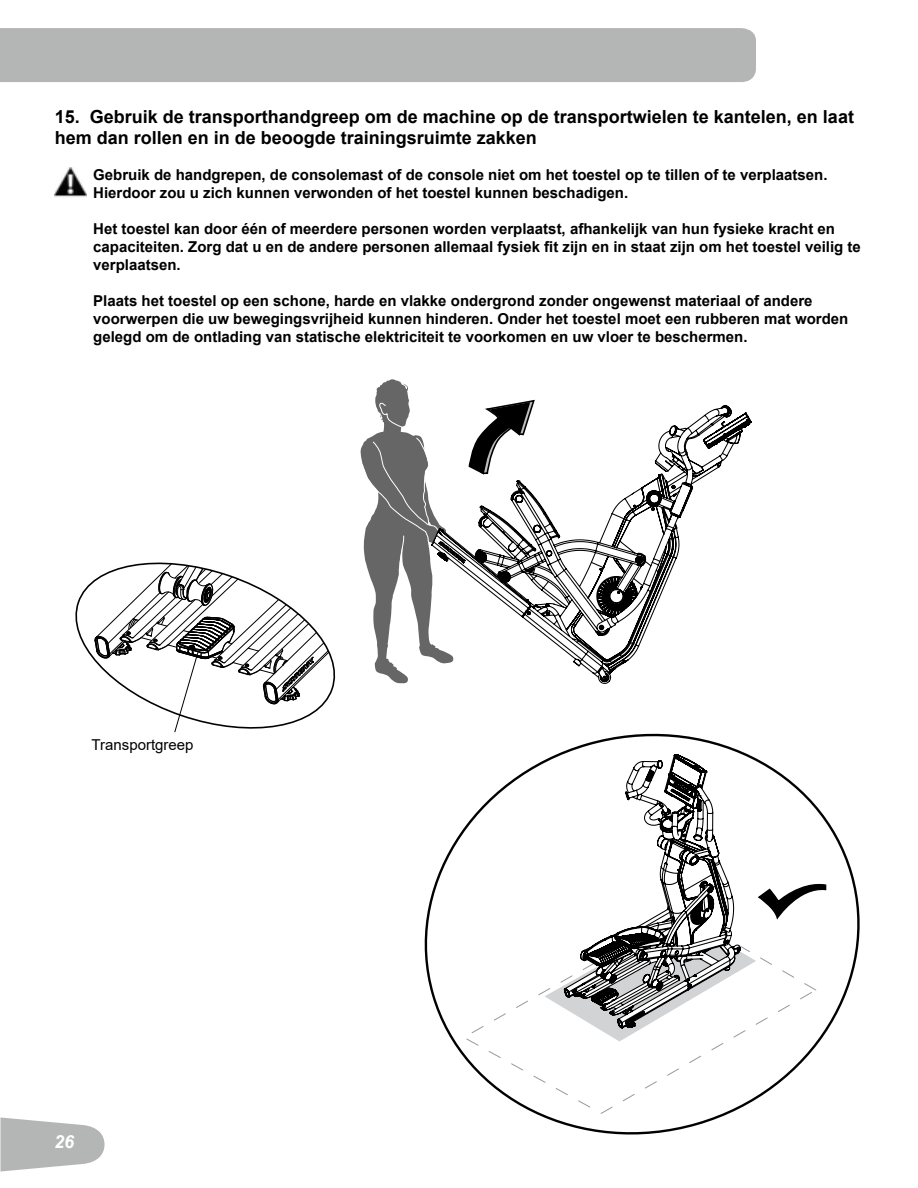
<style>
.page{position:relative;width:918px;height:1188px;background:#fff}
.page>*{position:absolute;margin:0;border:0;box-sizing:border-box;transform-origin:0 0}
.t1{font:700 18px/21.6px "Arial";color:#000}
.t2{font:italic 700 18px "Arial";color:#fff}
.t3{font:700 15px/18px "Arial";color:#000}
.t4{font:15px "Arial";color:#000}
</style>
<div class="page">
<div style="left:0;top:28px;width:756px;height:54px;background:#b4b5b5"></div>
<svg style="left:0;top:1118px;width:105px;height:54px"></svg>
<img style="left:55px;top:167px;width:31px;height:30px">
<hr style="left:55px;top:259px;width:1px;height:891px;background:#c0c0c0">
<hr style="left:55px;top:259px;width:817px;height:1px;background:#c0c0c0">
<hr style="left:917px;top:259px;width:1px;height:891px;background:#c0c0c0">
<hr style="left:55px;top:1187px;width:817px;height:1px;background:#c0c0c0">
<svg style="left:819px;top:259px;width:53px;height:1px"></svg>
<svg style="left:424px;top:733px;width:436px;height:402px"></svg>
<svg style="left:545px;top:881px;width:282px;height:161px"></svg>
<svg style="left:454px;top:405px;width:298px;height:279px"></svg>
<svg style="left:360px;top:379px;width:94px;height:305px"></svg>
<svg style="left:563px;top:753px;width:178px;height:281px"></svg>
<svg style="left:75px;top:562px;width:261px;height:171px"></svg>
<svg style="left:469px;top:399px;width:67px;height:76px"></svg>
<h3 class="t1" style="left:55px;top:106px;width:801px">15. Gebruik de transporthandgreep om de machine op de transportwielen te kantelen, en laat hem dan rollen en in de beoogde trainingsruimte zakken</h3>
<h2 class="t3" style="left:93px;top:166px;width:736px">Gebruik de handgrepen, de consolemast of de console niet om het toestel op te tillen of te verplaatsen.<br>Hierdoor zou u zich kunnen verwonden of het toestel kunnen beschadigen.</h2>
<h2 class="t3" style="left:93px;top:220px;width:769px">Het toestel kan door één of meerdere personen worden verplaatst, afhankelijk van hun fysieke kracht en capaciteiten. Zorg dat u en de andere personen allemaal fysiek fit zijn en in staat zijn om het toestel veilig te verplaatsen.</h2>
<h2 class="t3" style="left:93px;top:292px;width:757px">Plaats het toestel op een schone, harde en vlakke ondergrond zonder ongewenst materiaal of andere voorwerpen die uw bewegingsvrijheid kunnen hinderen. Onder het toestel moet een rubberen mat worden gelegd om de ontlading van statische elektriciteit te voorkomen en uw vloer te beschermen.</h2>
<h2 class="t4" style="left:92px;top:735px;width:103px">Transportgreep</h2>
<p class="t2" style="left:54px;top:1130px;width:22px">26</p>
</div>
